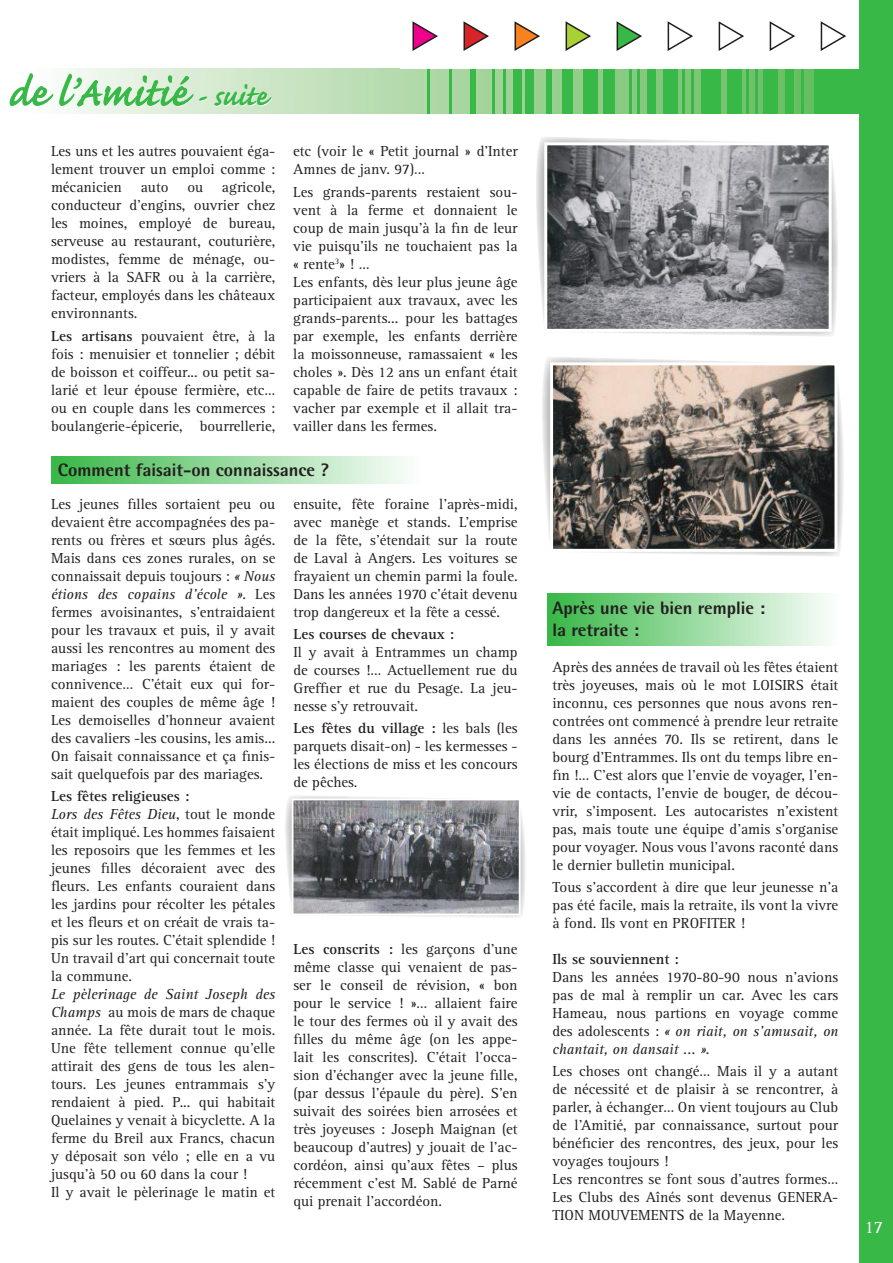
<style>
.page{position:relative;width:893px;height:1263px;background:#fff}
.page>*{position:absolute;margin:0;border:0;box-sizing:border-box;transform-origin:0 0}
.t1{font:700 54px "Caflisch Script";color:#38b847;scale:.94 1}
.t2{font:800 18px/21.6px "Rotis Semi Sans";color:#241f1f}
.t3{font:18px "Rotis Serif";color:#fff}
.t4{font:15px/18px "Rotis Serif";color:#241f1f;text-align:justify}
.t5{font:700 15px "Rotis Serif";color:#241f1f}
.s1{font-size:37.65px}
.s2{font-weight:700}
.s3{font-style:italic}
</style>
<div class="page">
<svg style="left:514px;top:21px;width:26px;height:30px"></svg>
<svg style="left:463px;top:21px;width:26px;height:30px"></svg>
<svg style="left:412px;top:21px;width:26px;height:30px"></svg>
<svg style="left:565px;top:21px;width:26px;height:30px"></svg>
<svg style="left:616px;top:21px;width:26px;height:30px"></svg>
<svg style="left:667px;top:21px;width:26px;height:30px"></svg>
<svg style="left:820px;top:21px;width:26px;height:30px"></svg>
<svg style="left:718px;top:21px;width:26px;height:30px"></svg>
<svg style="left:769px;top:21px;width:26px;height:30px"></svg>
<div style="left:859px;top:0;width:34px;height:1263px;background:#38b847"></div>
<svg style="left:285px;top:796px;width:240px;height:122px"></svg>
<svg style="left:542px;top:357px;width:301px;height:199px"></svg>
<svg style="left:536px;top:137px;width:302px;height:199px"></svg>
<svg style="left:66px;top:69px;width:748px;height:45px;background:#a9d7a3"></svg>
<div style="left:763px;top:67px;width:14px;height:52px;background:#38b847"></div>
<div style="left:728px;top:69px;width:14px;height:52px;background:#38b847"></div>
<hr style="left:801px;top:67px;width:3px;height:52px;background:#38b847">
<hr style="left:503px;top:64px;width:3px;height:52px;background:#38b847">
<hr style="left:546px;top:59px;width:3px;height:60px;background:#38b847">
<hr style="left:562px;top:59px;width:3px;height:60px;background:#38b847">
<hr style="left:470px;top:68px;width:3px;height:46px;background:#38b847">
<hr style="left:549px;top:59px;width:3px;height:60px;background:#38b847">
<hr style="left:746px;top:63px;width:3px;height:59px;background:#38b847">
<hr style="left:603px;top:63px;width:3px;height:59px;background:#38b847">
<hr style="left:449px;top:69px;width:3px;height:46px;background:#38b847">
<hr style="left:691px;top:62px;width:3px;height:61px;background:#38b847">
<div style="left:701px;top:69px;width:20px;height:52px;background:#38b847"></div>
<div style="left:583px;top:67px;width:14px;height:52px;background:#38b847"></div>
<div style="left:606px;top:62px;width:8px;height:57px;background:#38b847"></div>
<div style="left:647px;top:64px;width:9px;height:57px;background:#38b847"></div>
<hr style="left:427px;top:64px;width:3px;height:57px;background:#38b847">
<hr style="left:682px;top:69px;width:3px;height:57px;background:#38b847">
<hr style="left:629px;top:64px;width:2px;height:57px;background:#38b847">
<hr style="left:755px;top:64px;width:2px;height:57px;background:#38b847">
<hr style="left:637px;top:64px;width:3px;height:57px;background:#38b847">
<hr style="left:492px;top:63px;width:3px;height:57px;background:#38b847">
<hr style="left:473px;top:64px;width:3px;height:57px;background:#38b847">
<div style="left:814px;top:64px;width:61px;height:57px;background:#38b847"></div>
<div style="left:663px;top:67px;width:15px;height:52px;background:#38b847"></div>
<div style="left:513px;top:67px;width:9px;height:53px;background:#38b847"></div>
<div style="left:565px;top:66px;width:8px;height:53px;background:#38b847"></div>
<div style="left:785px;top:66px;width:9px;height:53px;background:#38b847"></div>
<div style="left:525px;top:66px;width:9px;height:53px;background:#38b847"></div>
<div style="left:401px;top:114px;width:458px;height:22px;background:#fff"></div>
<div style="left:400px;top:55px;width:459px;height:14px;background:#fff"></div>
<svg style="left:66px;top:77px;width:206px;height:32px"></svg>
<div style="left:51px;top:457px;width:370px;height:27px;background:linear-gradient(to right,#37b746,#fcfefc)"></div>
<div style="left:548px;top:594px;width:290px;height:52px;background:linear-gradient(to right,#38b747,#fcfefc)"></div>
<img style="left:295px;top:801px;width:223px;height:111px">
<div style="left:292px;top:798px;width:229px;height:117px;border:2px solid #fff"></div>
<img style="left:554px;top:366px;width:279px;height:182px">
<div style="left:550px;top:362px;width:287px;height:190px;border:3px solid #fff"></div>
<img style="left:548px;top:146px;width:280px;height:182px">
<div style="left:544px;top:142px;width:288px;height:190px;border:3px solid #fff"></div>
<h1 class="t1" style="left:8px;top:65px;width:277px">de l’Amitié <span class="s1">- suite</span></h1>
<p class="t4" style="left:51px;top:143px;width:226px">Les uns et les autres pouvaient éga&shy;lement trouver un emploi comme : mécanicien</p>
<p class="t4" style="left:51px;top:179px;width:226px;text-indent:171px">agricole, conducteur d’engins, ouvrier chez les moines, employé de bureau, serveuse au restaurant, couturière, modistes, femme de ménage, ou&shy;vriers à la SAFR ou à la carrière, facteur, employés dans les châteaux environnants.</p>
<p class="t4" style="left:51px;top:327px;width:226px"><span class="s2">Les artisans</span> pouvaient être, à la fois : menuisier et tonnelier ; débit de boisson et coiffeur... ou petit sa&shy;larié et leur épouse fermière, etc… ou en couple dans les commerces : boulangerie-épicerie, bourrellerie,</p>
<p class="t4" style="left:141px;top:179px;width:29px">auto</p>
<p class="t4" style="left:187px;top:179px;width:17px">ou</p>
<p class="t4" style="left:293px;top:143px;width:226px">etc (voir le « Petit journal » d’Inter<br>Amnes de janv. 97)…</p>
<p class="t4" style="left:293px;top:183px;width:226px;text-align:left">Les grands-parents restaient sou&shy;vent à la ferme et donnaient le coup de main jusqu’à la fin de leur vie puisqu’ils ne touchaient pas la « rente<sup>3</sup>» ! …<br>Les enfants, dès leur plus jeune âge participaient aux travaux, avec les grands-parents... pour les battages par exemple, les enfants derrière la moissonneuse, ramassaient « les choles ». Dès 12 ans un enfant était capable de faire de petits travaux : vacher par exemple et il allait tra&shy;vailler dans les fermes.</p>
<p class="t2" style="left:58px;top:459px;width:273px">Comment faisait-on connaissance ?</p>
<p class="t4" style="left:51px;top:495px;width:226px">Les jeunes filles sortaient peu ou devaient être accompagnées des pa&shy;rents ou frères et sœurs plus âgés.<br>Mais dans ces zones rurales, on se connaissait depuis toujours : <span class="s3">« Nous étions des copains d’école »</span>. Les fermes avoisinantes, s’entraidaient pour les travaux et puis, il y avait aussi les rencontres au moment des mariages : les parents étaient de connivence… C’était eux qui for&shy;maient des couples de même âge !<br>Les demoiselles d’honneur avaient des cavaliers -les cousins, les amis...<br>On faisait connaissance et ça finis&shy;sait quelquefois par des mariages.</p>
<p class="t4" style="left:51px;top:787px;width:226px;text-align:left"><span class="s2">Les fêtes religieuses :<br></span><span class="s3">Lors des Fêtes Dieu</span>, tout le monde était impliqué. Les hommes faisaient les reposoirs que les femmes et les jeunes filles décoraient avec des fleurs. Les enfants couraient dans les jardins pour récolter les pétales et les fleurs et on créait de vrais ta&shy;pis sur les routes. C’était splendide !<br>Un travail d’art qui concernait toute la commune.</p>
<p class="t4" style="left:51px;top:985px;width:226px;text-align:left"><span class="s3">Le pèlerinage de Saint Joseph des Champs</span> au mois de mars de chaque année. La fête durait tout le mois.<br>Une fête tellement connue qu’elle attirait des gens de tous les alen&shy;tours. Les jeunes entrammais s’y rendaient à pied. P... qui habitait Quelaines y venait à bicyclette. A la ferme du Breil aux Francs, chacun y déposait son vélo ; elle en a vu jusqu’à 50 ou 60 dans la cour !<br>Il y avait le pèlerinage le matin et</p>
<p class="t4" style="left:293px;top:495px;width:226px">ensuite, fête foraine l’après-midi, avec manège et stands. L’emprise de la fête, s’étendait sur la route de Laval à Angers. Les voitures se frayaient un chemin parmi la foule.<br>Dans les années 1970 c’était devenu trop dangereux et la fête a cessé.</p>
<p class="t5" style="left:293px;top:625px;width:162px">Les courses de chevaux :</p>
<p class="t4" style="left:293px;top:643px;width:226px">Il y avait à Entrammes un champ de courses !… Actuellement rue du Greffier et rue du Pesage. La jeu&shy;nesse s’y retrouvait.</p>
<p class="t4" style="left:293px;top:720px;width:226px"><span class="s2">Les fêtes du village :</span> les bals (les parquets disait-on) - les kermesses - les élections de miss et les concours de pêches.</p>
<p class="t4" style="left:293px;top:940px;width:226px"><span class="s2">Les conscrits :</span> les garçons d’une même classe qui venaient de pas&shy;ser le conseil de révision, « bon pour le service ! »… allaient faire le tour des fermes où il y avait des filles du même âge (on les appe&shy;lait les conscrites). C’était l’occa&shy;sion d’échanger avec la jeune fille, (par dessus l’épaule du père). S’en suivait des soirées bien arrosées et très joyeuses : Joseph Maignan (et beaucoup d’autres) y jouait de l’ac&shy;cordéon, ainsi qu’aux fêtes – plus récemment c’est M. Sablé de Parné qui prenait l’accordéon.</p>
<p class="t2" style="left:552px;top:597px;width:214px">Après une vie bien remplie : la retraite :</p>
<p class="t4" style="left:552px;top:658px;width:287px">Après des années de travail où les fêtes étaient très joyeuses, mais où le mot LOISIRS était inconnu, ces personnes que nous avons ren&shy;contrées ont commencé à prendre leur retraite dans les années 70. Ils se retirent, dans le bourg d’Entrammes. Ils ont du temps libre en&shy;fin !… C’est alors que l’envie de voyager, l’en&shy;vie de contacts, l’envie de bouger, de décou&shy;vrir, s’imposent. Les autocaristes n’existent pas, mais toute une équipe d’amis s’organise pour voyager. Nous vous l’avons raconté dans le dernier bulletin municipal.</p>
<p class="t4" style="left:552px;top:879px;width:287px">Tous s’accordent à dire que leur jeunesse n’a pas été facile, mais la retraite, ils vont la vivre à fond. Ils vont en PROFITER !</p>
<p class="t5" style="left:552px;top:950px;width:128px">Ils se souviennent :</p>
<p class="t4" style="left:552px;top:969px;width:287px">Dans les années 1970-80-90 nous n’avions pas de mal à remplir un car. Avec les cars Hameau, nous partions en voyage comme des adolescents : <span class="s3">« on riait, on s’amusait, on chantait, on dansait ... »</span>.</p>
<p class="t4" style="left:552px;top:1063px;width:287px;text-align:left">Les choses ont changé… Mais il y a autant de nécessité et de plaisir à se rencontrer, à parler, à échanger… On vient toujours au Club de l’Amitié, par connaissance, surtout pour bénéficier des rencontres, des jeux, pour les voyages toujours !<br>Les rencontres se font sous d’autres formes… Les Clubs des Aînés sont devenus GENERA-TION MOUVEMENTS de la Mayenne.</p>
<p class="t3" style="left:864px;top:1216px;width:20px">17</p>
</div>
